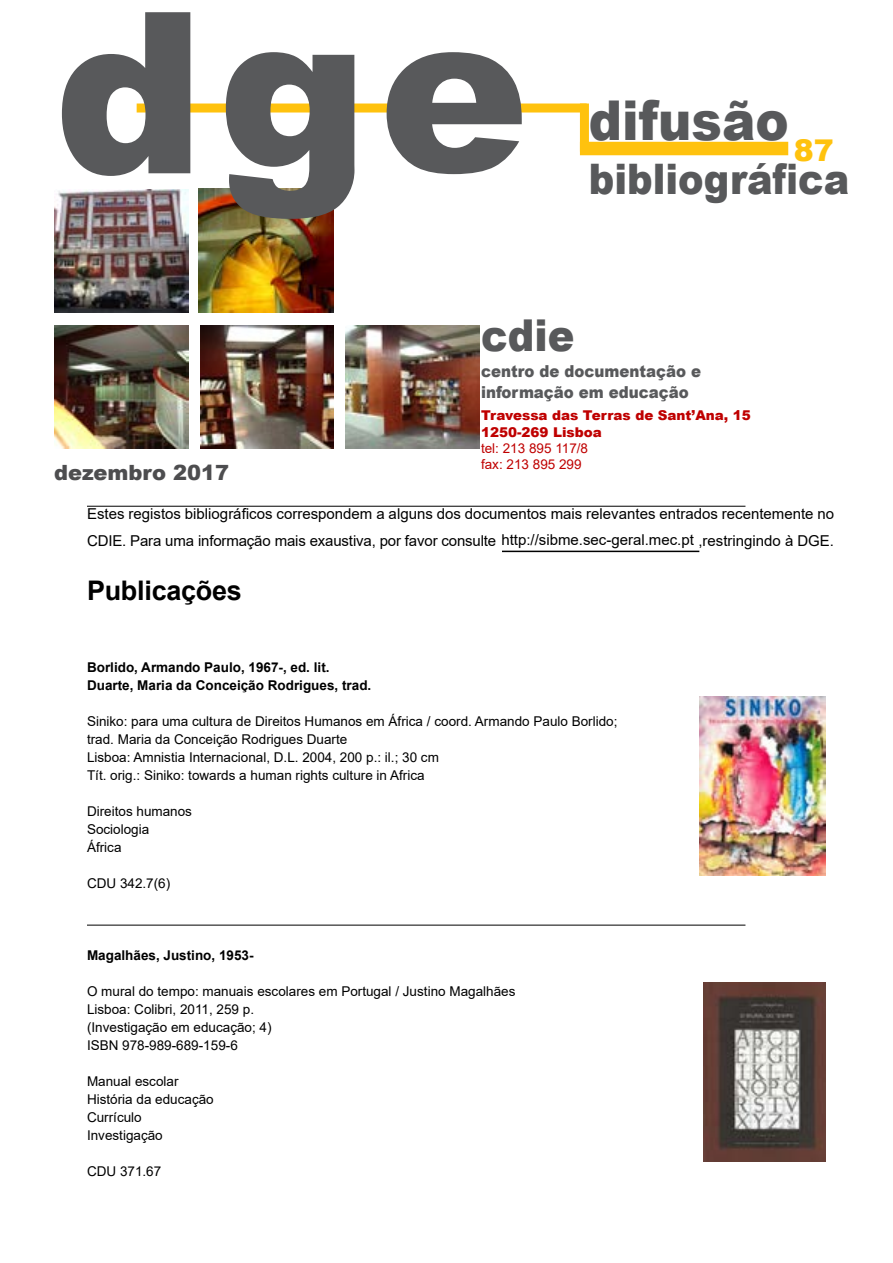
<style>
.page{position:relative;width:893px;height:1263px;background:#fff}
.page>*{position:absolute;margin:0;border:0;box-sizing:border-box;transform-origin:0 0}
.t1{font:900 225px "Arial";color:#58595b}
.t2{font:900 54.9px "Arial";color:#58595b;scale:.91 1}
.t3{font:900 43.95px "Arial";color:#58595b;scale:.91 1}
.t4{font:900 42.15px "Arial";color:#58595b;scale:.91 1}
.t5{font:900 30px "Arial";color:#ffc20e}
.t6{font:700 27px "Arial";letter-spacing:-.01em;color:#000}
.t7{font:900 21px "Arial";color:#4d4d4f}
.t8{font:900 16.5px/21px "Arial";color:#58595b;scale:.91 1}
.t9{font:15px/27px "Arial";color:#000}
.t10{font:13.5px/18px "Arial";color:#000}
.t11{font:700 13.5px/18px "Arial";color:#000}
.t12{font:900 13.5px/16.2px "Arial";color:#bf0000}
.t13{font:13.5px/16.2px "Arial";color:#bf0000}
</style>
<div class="page">
<img style="left:54px;top:189px;width:134px;height:124px">
<img style="left:54px;top:326px;width:134px;height:122px">
<div style="left:137px;top:104px;width:450px;height:9px;background:#ffc20e"></div>
<div style="left:580px;top:142px;width:208px;height:13px;background:#ffc20e"></div>
<div style="left:580px;top:104px;width:9px;height:48px;background:#ffc20e"></div>
<img style="left:201px;top:326px;width:132px;height:122px">
<img style="left:345px;top:326px;width:135px;height:122px">
<img style="left:199px;top:189px;width:134px;height:123px">
<hr style="left:87px;top:506px;width:658px;height:1px;background:#000">
<hr style="left:502px;top:551px;width:197px;height:1px;background:#000">
<hr style="left:87px;top:925px;width:658px;height:1px;background:#000">
<img style="left:704px;top:982px;width:121px;height:179px">
<img style="left:700px;top:696px;width:125px;height:179px">
<h1 class="t1" style="left:54px;top:-72px;width:476px">dge</h1>
<h2 class="t2" style="left:589px;top:81px;width:221px">difusão</h2>
<h3 class="t4" style="left:589px;top:149px;width:288px">bibliográfica</h3>
<h3 class="t5" style="left:794px;top:128px;width:42px">87</h3>
<h3 class="t7" style="left:54px;top:457px;width:177px">dezembro 2017</h3>
<h3 class="t3" style="left:481px;top:304px;width:104px">cdie</h3>
<p class="t8" style="left:481px;top:360px;width:243px">centro de documentação e informação em educação</p>
<p class="t12" style="left:481px;top:407px;width:271px">Travessa das Terras de Sant’Ana, 15<br>1250-269 Lisboa</p>
<p class="t13" style="left:481px;top:440px;width:109px">tel: 213 895 117/8 fax: 213 895 299</p>
<p class="t9" style="left:87px;top:501px;width:749px">Estes registos bibliográficos correspondem a alguns dos documentos mais relevantes entrados recentemente no<br>CDIE. Para uma informação mais exaustiva, por favor consulte http://sibme.sec-geral.mec.pt ,restringindo à DGE.</p>
<h3 class="t6" style="left:87px;top:572px;width:156px">Publicações</h3>
<p class="t11" style="left:87px;top:659px;width:286px">Borlido, Armando Paulo, 1967-, ed. lit.<br>Duarte, Maria da Conceição Rodrigues, trad.</p>
<p class="t10" style="left:87px;top:712px;width:532px">Siniko: para uma cultura de Direitos Humanos em África / coord. Armando Paulo Borlido; trad. Maria da Conceição Rodrigues Duarte<br>Lisboa: Amnistia Internacional, D.L. 2004, 200 p.: il.; 30 cm<br>Tít. orig.: Siniko: towards a human rights culture in Africa</p>
<p class="t10" style="left:87px;top:802px;width:107px">Direitos humanos<br>Sociologia<br>África</p>
<p class="t10" style="left:87px;top:874px;width:85px">CDU 342.7(6)</p>
<p class="t11" style="left:87px;top:947px;width:168px">Magalhães, Justino, 1953-</p>
<p class="t10" style="left:87px;top:982px;width:430px">O mural do tempo: manuais escolares em Portugal / Justino Magalhães Lisboa: Colibri, 2011, 259 p.<br>(Investigação em educação; 4)<br>ISBN 978-989-689-159-6</p>
<p class="t10" style="left:87px;top:1072px;width:128px">Manual escolar<br>História da educação<br>Currículo<br>Investigação</p>
<p class="t10" style="left:87px;top:1162px;width:76px">CDU 371.67</p>
</div>
